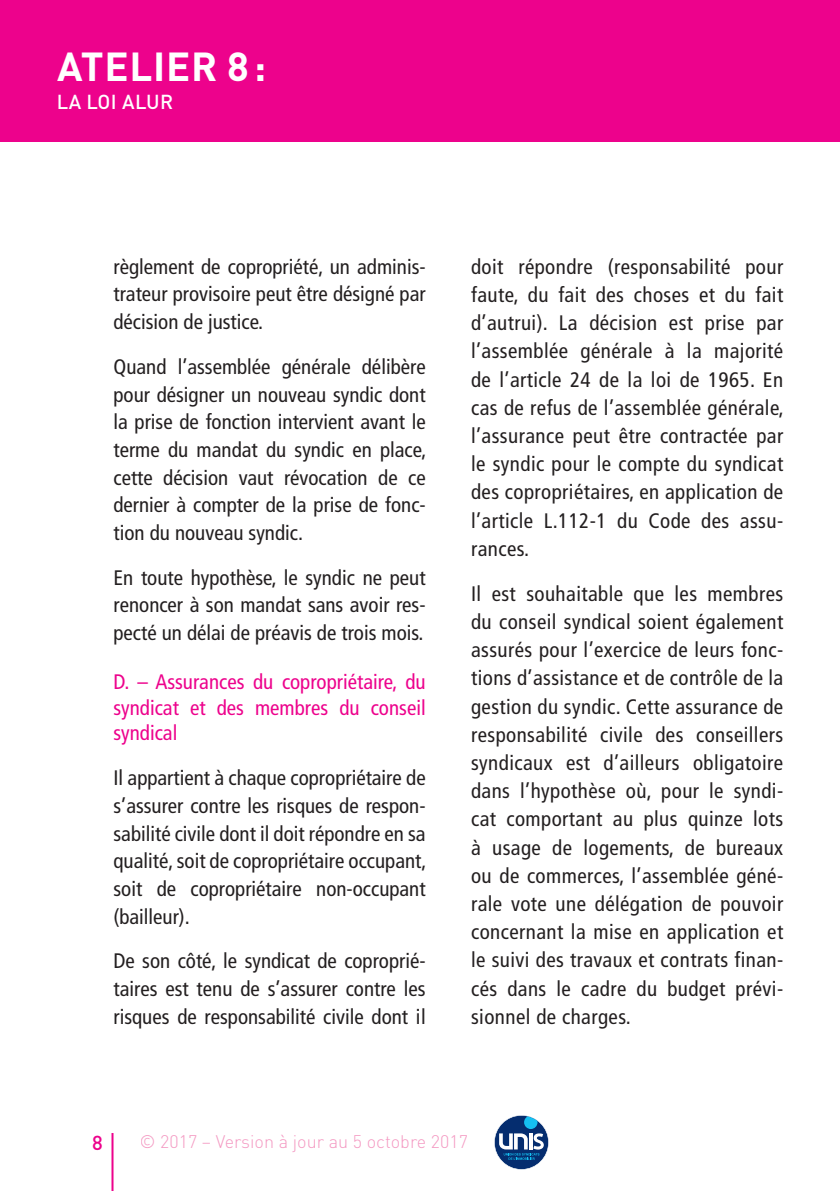
<style>
.page{position:relative;width:840px;height:1191px;background:#fff}
.page>*{position:absolute;margin:0;border:0;box-sizing:border-box;transform-origin:0 0}
.t1{font:700 40px "DIN Pro";letter-spacing:.02em;color:#fff}
.t2{font:condensed 21px/28.2px "Frutiger";color:#231f20;text-align:justify}
.t3{font:condensed 21px/25.8px "Frutiger";color:#ed028c;text-align:justify}
.t4{font:500 20px "DIN Pro";letter-spacing:.02em;color:#fff}
.t5{font:500 20px "DIN Pro";color:#ed028c}
.t6{font:300 18px "DIN Pro";color:#f499c2}
</style>
<div class="page">
<div style="left:0;top:0;width:839px;height:142px;background:#ed028c"></div>
<hr style="left:111px;top:1133px;width:2px;height:58px;background:#ed028c">
<svg style="left:494px;top:1115px;width:54px;height:54px"></svg>
<h1 class="t1" style="left:57px;top:33px;width:210px">ATELIER 8 :</h1>
<p class="t4" style="left:57px;top:86px;width:118px">LA LOI ALUR</p>
<p class="t2" style="left:113px;top:253px;width:313px;line-height:27.6px">règlement de copropriété, un adminis&shy;trateur provisoire peut être désigné par décision de justice.</p>
<p class="t2" style="left:113px;top:353px;width:314px;line-height:27.6px">Quand l’assemblée générale délibère pour désigner un nouveau syndic dont la prise de fonction intervient avant le terme du mandat du syndic en place, cette décision vaut révocation de ce dernier à compter de la prise de fonc&shy;tion du nouveau syndic.</p>
<p class="t2" style="left:113px;top:564px;width:313px;line-height:27.6px">En toute hypothèse, le syndic ne peut renoncer à son mandat sans avoir res&shy;pecté un délai de préavis de trois mois.</p>
<p class="t3" style="left:113px;top:668px;width:313px">D. – Assurances du copropriétaire, du syndicat et des membres du conseil syndical</p>
<p class="t2" style="left:113px;top:764px;width:314px;line-height:27.6px">Il appartient à chaque copropriétaire de s’assurer contre les risques de respon&shy;sabilité civile dont il doit répondre en sa qualité, soit de copropriétaire occupant, soit de copropriétaire non-occupant (bailleur).</p>
<p class="t2" style="left:113px;top:947px;width:313px;line-height:27.6px">De son côté, le syndicat de coproprié&shy;taires est tenu de s’assurer contre les risques de responsabilité civile dont il</p>
<p class="t2" style="left:471px;top:252px;width:314px">doit répondre (responsabilité pour faute, du fait des choses et du fait d’autrui). La décision est prise par l’assemblée générale à la majorité de l’article 24 de la loi de 1965. En cas de refus de l’assemblée générale, l’assurance peut être contractée par le syndic pour le compte du syndicat des copropriétaires, en application de l’article L.112-1 du Code des assu&shy;rances.</p>
<p class="t2" style="left:471px;top:579px;width:313px">Il est souhaitable que les membres du conseil syndical soient également assurés pour l’exercice de leurs fonc&shy;tions d’assistance et de contrôle de la gestion du syndic. Cette assurance de responsabilité civile des conseillers syndicaux est d’ailleurs obligatoire dans l’hypothèse où, pour le syndi&shy;cat comportant au plus quinze lots à usage de logements, de bureaux ou de commerces, l’assemblée géné&shy;rale vote une délégation de pouvoir concernant la mise en application et le suivi des travaux et contrats finan&shy;cés dans le cadre du budget prévi&shy;sionnel de charges.</p>
<p class="t5" style="left:92px;top:1126px;width:12px">8</p>
<p class="t6" style="left:139px;top:1127px;width:329px">© 2017 – Version à jour au 5 octobre 2017</p>
</div>
